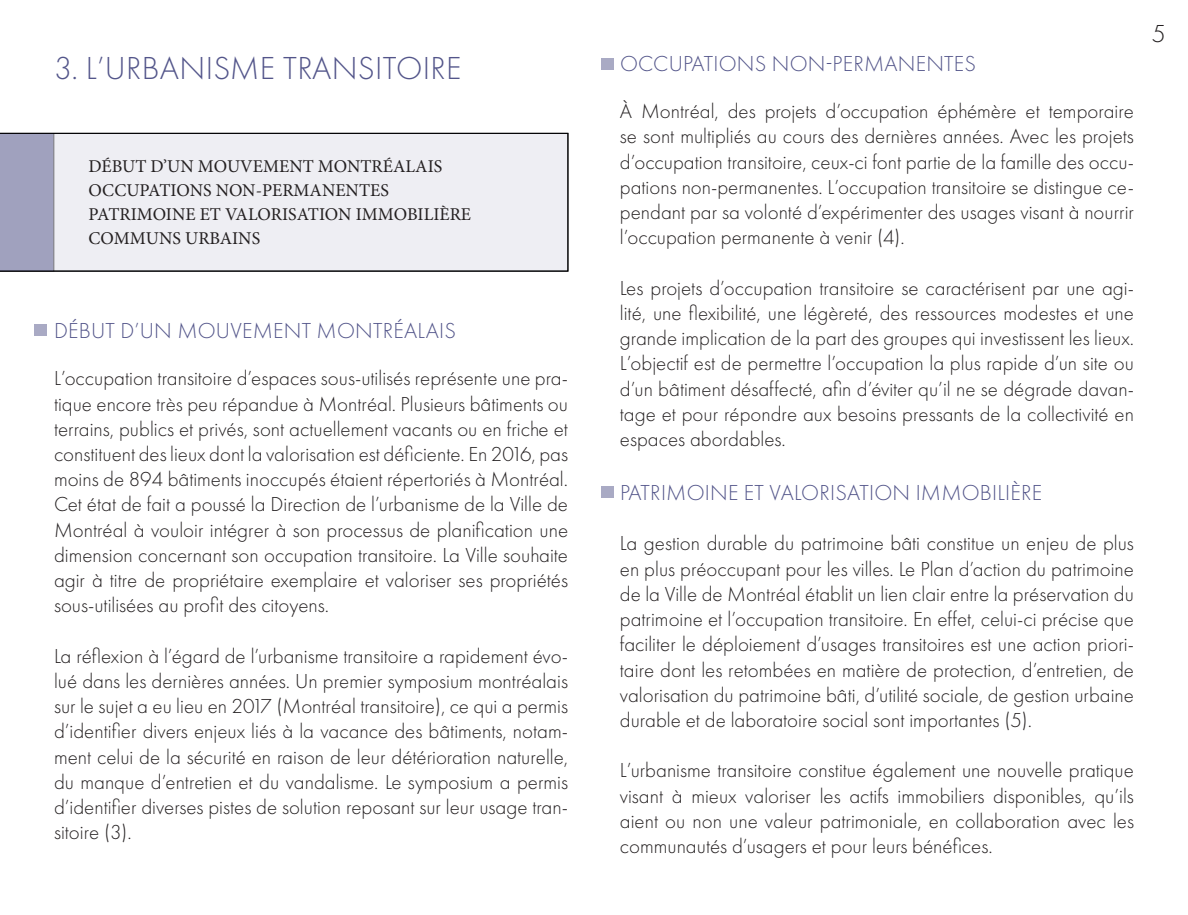
<style>
.page{position:relative;width:1188px;height:915px;background:#fff}
.page>*{position:absolute;margin:0;border:0;box-sizing:border-box;transform-origin:0 0}
.Titre_section{font:300 33px "Futura PT";letter-spacing:.01em;color:#53558a}
.Numérotation{font:300 25.5px "Futura PT";color:#231f20}
.Titre_sous-section{font:300 22.5px "Futura PT";letter-spacing:.01em;color:#53558a}
.Texte{font:300 21px/25.2px "Futura PT";color:#231f20;text-align:justify}
.Contenu{font:18px "Minion Pro";color:#231f20}
</style>
<div class="page">
<div style="left:54px;top:133px;width:514px;height:138px;background:#eeeef3"></div>
<div style="left:35px;top:324px;width:12px;height:11px;background:#a9aac4"></div>
<div style="left:602px;top:58px;width:12px;height:12px;background:#a9aac4"></div>
<div style="left:602px;top:486px;width:12px;height:11px;background:#a9aac4"></div>
<div style="left:0;top:133px;width:54px;height:138px;background:#a0a1be"></div>
<p class="Titre_section" style="left:54px;top:49px;width:409px">3. L’URBANISME TRANSITOIRE</p>
<p class="Contenu" style="left:89px;top:154px;width:355px">DÉBUT D’UN MOUVEMENT MONTRÉALAIS</p>
<p class="Contenu" style="left:89px;top:178px;width:302px">OCCUPATIONS NON-PERMANENTES</p>
<p class="Contenu" style="left:89px;top:202px;width:384px">PATRIMOINE ET VALORISATION IMMOBILIÈRE</p>
<p class="Contenu" style="left:89px;top:226px;width:173px">COMMUNS URBAINS</p>
<p class="Titre_sous-section" style="left:54px;top:318px;width:403px">DÉBUT D’UN MOUVEMENT MONTRÉALAIS</p>
<p class="Texte" style="left:54px;top:366px;width:516px">L’occupation transitoire d’espaces sous-utilisés représente une pra&shy;tique encore très peu répandue à Montréal. Plusieurs bâtiments ou terrains, publics et privés, sont actuellement vacants ou en friche et constituent des lieux dont la valorisation est déficiente. En 2016, pas moins de 894 bâtiments inoccupés étaient répertoriés à Montréal.<br>Cet état de fait a poussé la Direction de l’urbanisme de la Ville de Montréal à vouloir intégrer à son processus de planification une dimension concernant son occupation transitoire. La Ville souhaite agir à titre de propriétaire exemplaire et valoriser ses propriétés sous-utilisées au profit des citoyens.</p>
<p class="Texte" style="left:54px;top:643px;width:516px">La réflexion à l’égard de l’urbanisme transitoire a rapidement évo&shy;lué dans les dernières années. Un premier symposium montréalais sur le sujet a eu lieu en 2017 (Montréal transitoire), ce qui a permis d’identifier divers enjeux liés à la vacance des bâtiments, notam&shy;ment celui de la sécurité en raison de leur détérioration naturelle, du manque d’entretien et du vandalisme. Le symposium a permis d’identifier diverses pistes de solution reposant sur leur usage tran&shy;sitoire (3).</p>
<p class="Titre_sous-section" style="left:620px;top:51px;width:358px">OCCUPATIONS NON-PERMANENTES</p>
<p class="Texte" style="left:620px;top:99px;width:516px">À Montréal, des projets d’occupation éphémère et temporaire se sont multipliés au cours des dernières années. Avec les projets d’occupation transitoire, ceux-ci font partie de la famille des occu&shy;pations non-permanentes. L’occupation transitoire se distingue ce&shy;pendant par sa volonté d’expérimenter des usages visant à nourrir l’occupation permanente à venir (4).</p>
<p class="Texte" style="left:620px;top:275px;width:516px">Les projets d’occupation transitoire se caractérisent par une agi&shy;lité, une flexibilité, une légèreté, des ressources modestes et une grande implication de la part des groupes qui investissent les lieux.<br>L’objectif est de permettre l’occupation la plus rapide d’un site ou d’un bâtiment désaffecté, afin d’éviter qu’il ne se dégrade davan&shy;tage et pour répondre aux besoins pressants de la collectivité en espaces abordables.</p>
<p class="Titre_sous-section" style="left:620px;top:479px;width:424px">PATRIMOINE ET VALORISATION IMMOBILIÈRE</p>
<p class="Texte" style="left:620px;top:531px;width:516px">La gestion durable du patrimoine bâti constitue un enjeu de plus en plus préoccupant pour les villes. Le Plan d’action du patrimoine de la Ville de Montréal établit un lien clair entre la préservation du patrimoine et l’occupation transitoire. En effet, celui-ci précise que faciliter le déploiement d’usages transitoires est une action priori&shy;taire dont les retombées en matière de protection, d’entretien, de valorisation du patrimoine bâti, d’utilité sociale, de gestion urbaine durable et de laboratoire social sont importantes (5).</p>
<p class="Texte" style="left:620px;top:757px;width:516px">L’urbanisme transitoire constitue également une nouvelle pratique visant à mieux valoriser les actifs immobiliers disponibles, qu’ils aient ou non une valeur patrimoniale, en collaboration avec les communautés d’usagers et pour leurs bénéfices.</p>
<p class="Numérotation" style="left:1152px;top:19px;width:15px">5</p>
</div>
